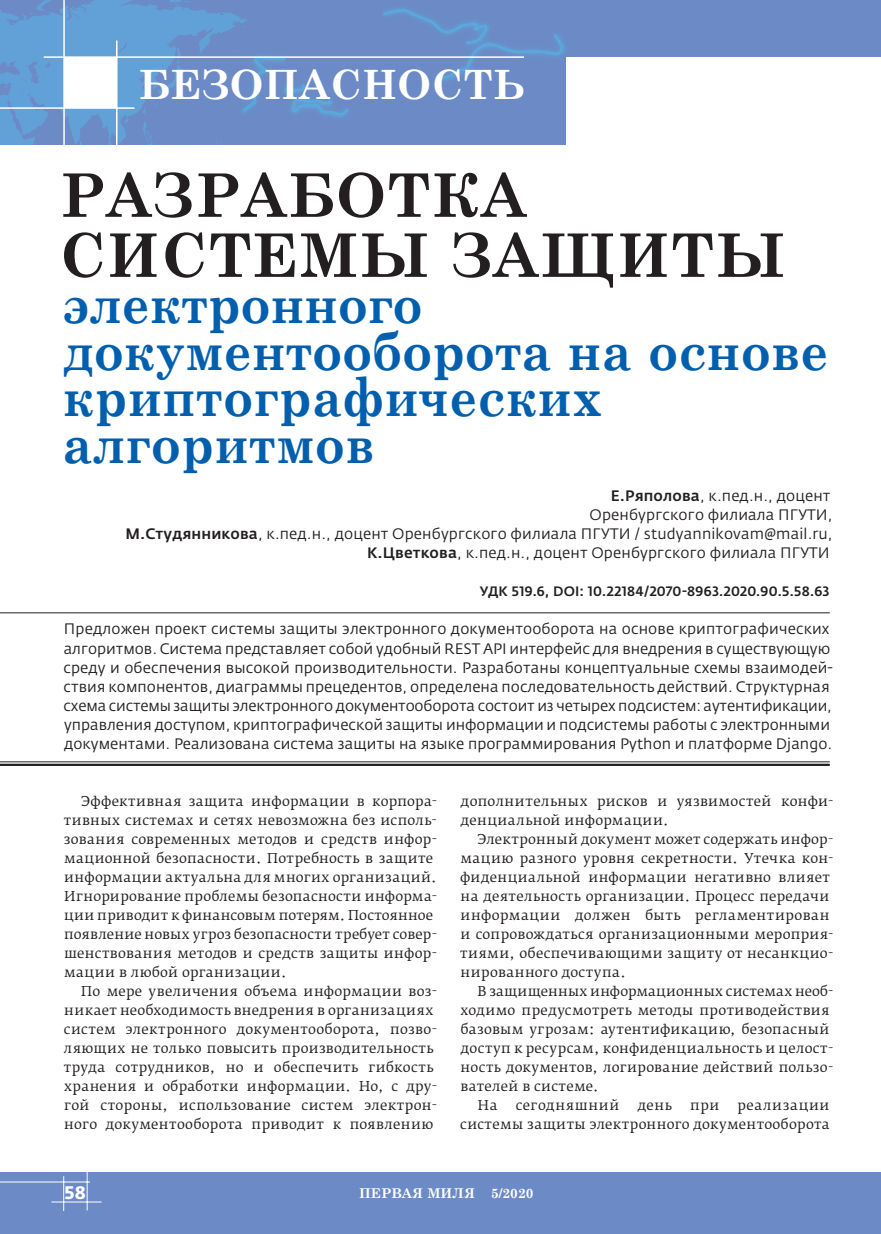
<style>
.page{position:relative;width:881px;height:1234px;background:#fff}
.page>*{position:absolute;margin:0;border:0;box-sizing:border-box;transform-origin:0 0}
.t1{font:700 60px/60px "Century Schoolbook";letter-spacing:.015em;color:#231f20}
.t2{font:700 54px/46.5px "Century Schoolbook";letter-spacing:.015em;color:#015fae;scale:.9 1}
.t3{font:700 40.5px "Century Schoolbook";letter-spacing:.005em;color:#fff}
.t4{font:700 18px "Fedra Sans Pro";color:#fff}
.t5{font:15px/19px "Fedra Sans Pro";letter-spacing:.005em;color:#231f20;text-align:right}
.t6{font:13.5px/19px "Fedra Serif B Pro";letter-spacing:.02em;color:#231f20}
.t7{font:500 13.5px "Fedra Sans Alt Pro";letter-spacing:.01em;color:#231f20}
.t8{font:700 13.5px "Century Schoolbook";color:#fff}
.s1{font-weight:500}
</style>
<div class="page">
<div style="left:0;top:0;width:880px;height:57px;background:#6c8bc6"></div>
<div style="left:0;top:1172px;width:880px;height:61px;background:#6c8bc6"></div>
<hr style="left:51px;top:1201px;width:50px;height:1px;background:#fff">
<hr style="left:87px;top:1171px;width:1px;height:39px;background:#fff">
<hr style="left:63px;top:1175px;width:1px;height:35px;background:#fff">
<hr style="left:0;top:1181px;width:90px;height:1px;background:#fff">
<svg style="left:0;top:0;width:562px;height:144px"></svg>
<hr style="left:63px;top:0;width:2px;height:159px;background:#fff">
<hr style="left:116px;top:40px;width:1px;height:119px;background:#fff">
<hr style="left:0;top:107px;width:134px;height:2px;background:#fff">
<hr style="left:44px;top:56px;width:480px;height:2px;background:#fff">
<div style="left:64px;top:57px;width:53px;height:51px;background:#fff"></div>
<hr style="left:0;top:612px;width:829px;height:1px;background:#231f20">
<hr style="left:0;top:761px;width:829px;height:1px;background:#231f20">
<hr style="left:0;top:763px;width:829px;height:2px;background:#231f20">
<h3 class="t3" style="left:138px;top:53px;width:388px">Безопасность</h3>
<h1 class="t1" style="left:59px;top:162px;width:728px">РАЗРАБОТКА<br>СИСТЕМЫ ЗАЩИТЫ</h1>
<h2 class="t2" style="left:62px;top:278px;width:852px">электронного документооборота на основе криптографических алгоритмов</h2>
<p class="t5" style="left:125px;top:486px;width:708px"><span class="s1">Е.Ряполова</span>, к.пед.н., доцент<br>Оренбургского филиала ПГУТИ,<br><span class="s1">М.Студянникова</span>, к.пед.н., доцент Оренбургского филиала ПГУТИ / studyannikovam@mail.ru, <span class="s1">К.Цветкова</span>, к.пед.н., доцент Оренбургского филиала ПГУТИ</p>
<p class="t7" style="left:479px;top:583px;width:351px">УДК 519.6, DOI: 10.22184/2070-8963.2020.90.5.58.63</p>
<p class="t5" style="left:63px;top:619px;width:770px;text-align:left">Предложен проект системы защиты электронного документооборота на основе криптографических алгоритмов. Система представляет собой удобный REST API интерфейс для внедрения в существующую среду и обеспечения высокой производительности. Разработаны концептуальные схемы взаимодей&shy;ствия компонентов, диаграммы прецедентов, определена последовательность действий. Структурная схема системы защиты электронного документооборота состоит из четырех подсистем: аутентификации, управления доступом, криптографической защиты информации и подсистемы работы с электронными документами. Реализована система защиты на языке программирования Python и платформе Django.</p>
<p class="t6" style="left:64px;top:791px;width:374px;text-indent:17px">Эффективная защита информации в корпора&shy;тивных системах и сетях невозможна без исполь&shy;зования современных методов и средств инфор&shy;мационной безопасности. Потребность в защите информации актуальна для многих организаций.<br>Игнорирование проблемы безопасности информа&shy;ции приводит к финансовым потерям. Постоянное появление новых угроз безопасности требует совер&shy;шенствования методов и средств защиты инфор&shy;мации в любой организации.</p>
<p class="t6" style="left:64px;top:981px;width:374px;text-indent:18px">По мере увеличения объема информации воз&shy;никает необходимость внедрения в организациях систем электронного документооборота, позво&shy;ляющих не только повысить производительность труда сотрудников, но и обеспечить гибкость хранения и обработки информации. Но, с дру&shy;гой стороны, использование систем электрон&shy;ного документооборота приводит к появлению</p>
<p class="t6" style="left:461px;top:791px;width:373px">дополнительных рисков и уязвимостей конфи&shy;денциальной информации.</p>
<p class="t6" style="left:460px;top:829px;width:374px;text-indent:17px">Электронный документ может содержать инфор&shy;мацию разного уровня секретности. Утечка кон&shy;фиденциальной информации негативно влияет на деятельность организации. Процесс передачи информации должен быть регламентирован и сопровождаться организационными мероприя&shy;тиями, обеспечивающими защиту от несанкцио&shy;нированного доступа.</p>
<p class="t6" style="left:477px;top:981px;width:357px">В защищенных информационных системах необ-</p>
<p class="t6" style="left:460px;top:1000px;width:370px">ходимо предусмотреть методы противодействия</p>
<p class="t6" style="left:460px;top:1019px;width:370px">базовым угрозам: аутентификацию, безопасный</p>
<p class="t6" style="left:461px;top:1038px;width:373px">доступ к ресурсам, конфиденциальность и целост-</p>
<p class="t6" style="left:460px;top:1057px;width:374px">ность документов, логирование действий пользо-</p>
<p class="t6" style="left:460px;top:1076px;width:140px">вателей в системе.</p>
<p class="t6" style="left:477px;top:1095px;width:21px">На</p>
<p class="t6" style="left:515px;top:1095px;width:105px">сегодняшний</p>
<p class="t6" style="left:637px;top:1095px;width:36px">день</p>
<p class="t6" style="left:689px;top:1095px;width:31px">при</p>
<p class="t6" style="left:460px;top:1095px;width:371px;text-align:right">реализации<br>системы защиты электронного документооборота</p>
<h3 class="t4" style="left:64px;top:1180px;width:23px">58</h3>
<p class="t8" style="left:359px;top:1181px;width:176px">ПЕРВАЯ МИЛЯ 5/2020</p>
</div>
